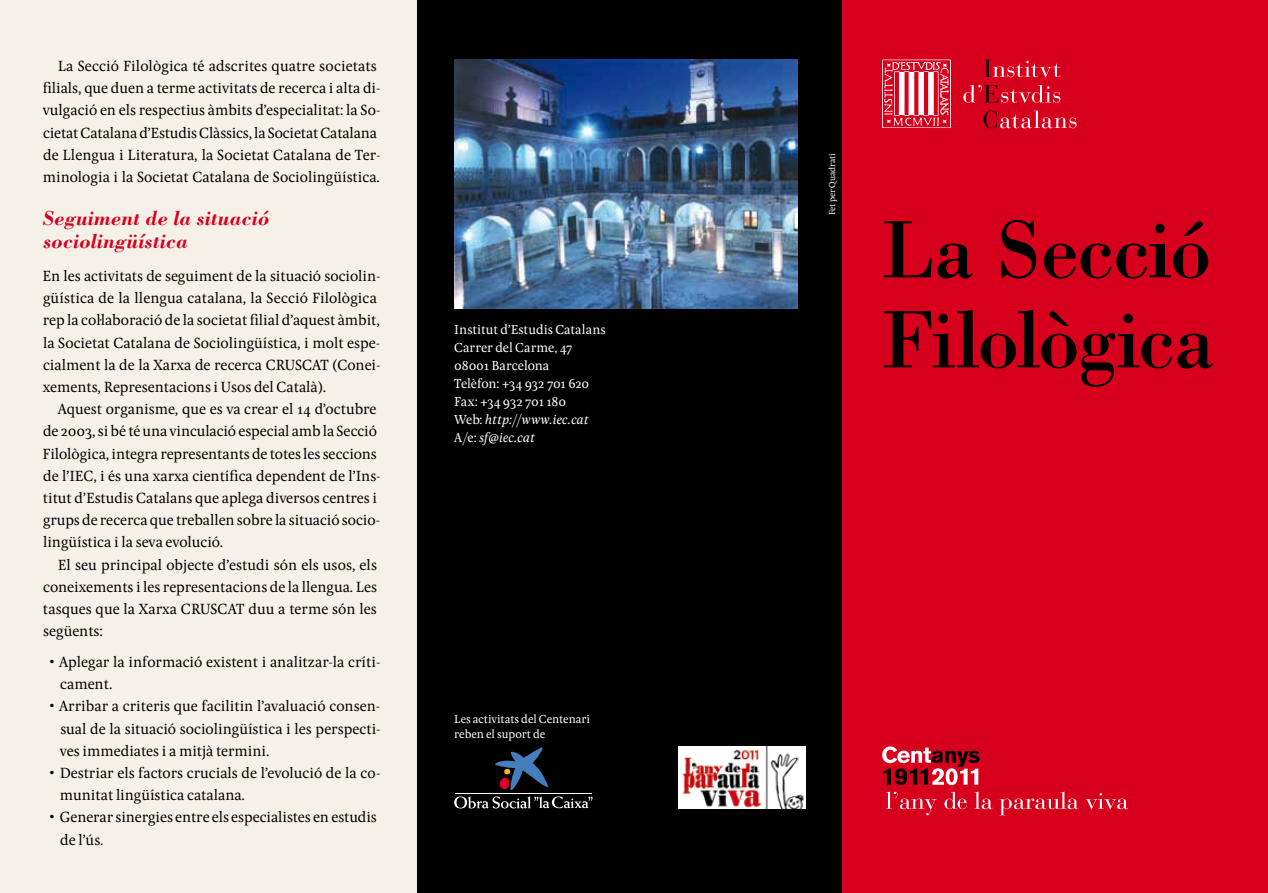
<style>
.page{position:relative;width:1268px;height:893px;background:#fff}
.page>*{position:absolute;margin:0;border:0;box-sizing:border-box;transform-origin:0 0}
.t1{font:italic 700 21px/22.2px "Bodoni LT";letter-spacing:.01em;color:#d7001c}
.t2{font:15.3px/22.2px "Pona";letter-spacing:-.005em;color:#000}
.t3{font:13.5px/18px "Pona";letter-spacing:-.005em;color:#fff}
.t4{font:12px/15px "Pona";letter-spacing:-.005em;color:#fff}
.t5{font:9px "Pona";letter-spacing:-.005em;color:#fff}
.s1{font-style:italic}
</style>
<div class="page">
<div style="left:0;top:0;width:417px;height:893px;background:#f5f1e8"></div>
<div style="left:417px;top:0;width:425px;height:893px;background:#000"></div>
<div style="left:842px;top:0;width:425px;height:893px;background:#d7001c"></div>
<svg style="left:884px;top:310px;width:328px;height:77px"></svg>
<svg style="left:884px;top:220px;width:323px;height:59px"></svg>
<svg style="left:886px;top:791px;width:50px;height:24px"></svg>
<svg style="left:944px;top:791px;width:22px;height:18px"></svg>
<svg style="left:974px;top:791px;width:18px;height:18px"></svg>
<svg style="left:999px;top:791px;width:79px;height:24px"></svg>
<svg style="left:1085px;top:793px;width:42px;height:16px"></svg>
<svg style="left:882px;top:746px;width:97px;height:39px"></svg>
<svg style="left:882px;top:60px;width:68px;height:68px"></svg>
<svg style="left:984px;top:60px;width:76px;height:17px"></svg>
<svg style="left:963px;top:85px;width:97px;height:18px"></svg>
<svg style="left:983px;top:110px;width:93px;height:18px"></svg>
<img style="left:678px;top:746px;width:127px;height:62px">
<img style="left:454px;top:60px;width:343px;height:248px">
<svg style="left:454px;top:796px;width:138px;height:12px"></svg>
<hr style="left:454px;top:793px;width:137px;height:1px;background:#fff">
<svg style="left:495px;top:747px;width:53px;height:43px"></svg>
<p class="t2" style="left:43px;top:55px;width:339px;text-indent:15px">La Secció Filològica té adscrites quatre societats filials, que duen a terme activitats de recerca i alta di&shy;vulgació en els respectius àmbits d’especialitat: la So&shy;cietat Catalana d’Estudis Clàssics, la Societat Catalana de Llengua i Literatura, la Societat Catalana de Ter&shy;minologia i la Societat Catalana de Sociolingüística.</p>
<h1 class="t1" style="left:43px;top:207px;width:228px">Seguiment de la situació sociolingüística</h1>
<p class="t2" style="left:43px;top:265px;width:339px">En les activitats de seguiment de la situació sociolin&shy;güística de la llengua catalana, la Secció Filològica rep la coŀaboració de la societat filial d’aquest àmbit, la Societat Catalana de Sociolingüística, i molt espe&shy;cialment la de la Xarxa de recerca CRUSCAT (Conei&shy;xements, Representacions i Usos del Català).</p>
<p class="t2" style="left:43px;top:399px;width:339px;text-indent:15px">Aquest organisme, que es va crear el 14 d’octubre de 2003, si bé té una vinculació especial amb la Secció Filològica, integra representants de totes les seccions de l’IEC, i és una xarxa científica dependent de l’Ins&shy;titut d’Estudis Catalans que aplega diversos centres i grups de recerca que treballen sobre la situació socio&shy;lingüística i la seva evolució.</p>
<p class="t2" style="left:43px;top:554px;width:335px;text-align:justify;text-indent:15px">El seu principal objecte d’estudi són els usos, els coneixements i les representacions de la llengua. Les tasques que la Xarxa CRUSCAT duu a terme són les següents:</p>
<p class="t2" style="left:60px;top:651px;width:322px;text-indent:-11px">• Aplegar la informació existent i analitzar-la críti&shy;cament.</p>
<p class="t2" style="left:60px;top:696px;width:322px;text-align:justify;text-indent:-11px">• Arribar a criteris que facilitin l’avaluació consen&shy;sual de la situació sociolingüística i les perspecti&shy;ves immediates i a mitjà termini.</p>
<p class="t2" style="left:60px;top:762px;width:322px;text-indent:-11px">• Destriar els factors crucials de l’evolució de la co&shy;munitat lingüística catalana.</p>
<p class="t2" style="left:60px;top:807px;width:318px;text-indent:-11px">• Generar sinergies entre els especialistes en estudis de l’ús.</p>
<p class="t3" style="left:454px;top:320px;width:153px">Institut d’Estudis Catalans<br>Carrer del Carme, 47<br>08001 Barcelona<br>Telèfon: +34 932 701 620<br>Fax: +34 932 701 180<br>Web: <span class="s1">http://www.iec.cat<br></span>A/e: <span class="s1">sf@iec.cat</span></p>
<p class="t4" style="left:454px;top:712px;width:137px">Les activitats del Centenari reben el suport de</p>
<p class="t5" style="left:825px;top:215px;width:64px;rotate:-90deg">Fet per Quadratí</p>
</div>
